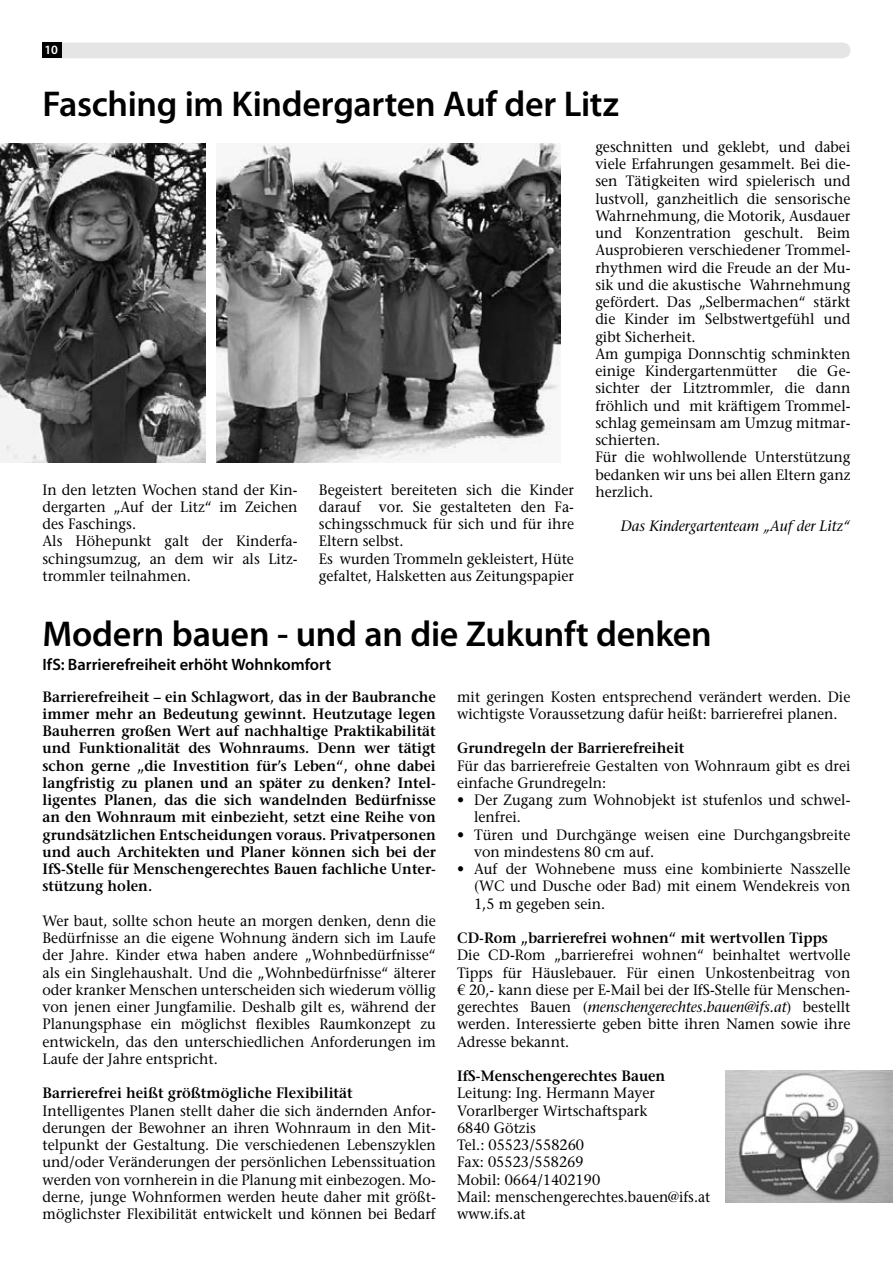
<style>
.page{position:relative;width:893px;height:1263px;background:#fff}
.page>*{position:absolute;margin:0;border:0;box-sizing:border-box;transform-origin:0 0}
.t1{font:600 36px "Myriad Pro";letter-spacing:-.01em;color:#000}
.t2{font:600 16.5px "Myriad Pro";color:#000}
.t3{font:15px/17.2px "Stone Serif LT";color:#000;scale:.95 1}
.t4{font:600 15px/17.2px "Stone Serif LT";color:#000;text-align:justify;scale:.95 1}
.t5{font:italic 15px "Stone Serif LT";color:#000;scale:.95 1}
.t6{font:600 12.75px "Myriad Pro";color:#fff}
.s1{font-style:italic}
</style>
<div class="page">
<div style="left:62px;top:43px;width:788px;height:15px;background:#e5e5e6"></div>
<div style="left:43px;top:43px;width:19px;height:15px;background:#000"></div>
<img style="left:216px;top:143px;width:344px;height:320px">
<img style="left:0;top:143px;width:206px;height:320px">
<img style="left:726px;top:1071px;width:167px;height:131px">
<p class="t6" style="left:44px;top:43px;width:15px">10</p>
<h1 class="t1" style="left:43px;top:84px;width:578px">Fasching im Kindergarten Auf der Litz</h1>
<p class="t3" style="left:43px;top:481px;width:270px">In den letzten Wochen stand der Kin&shy;dergarten „Auf der Litz“ im Zeichen des Faschings.<br>Als Höhepunkt galt der Kinderfa&shy;schingsumzug, an dem wir als Litz&shy;trommler teilnahmen.</p>
<p class="t3" style="left:319px;top:481px;width:270px">Begeistert bereiteten sich die Kinder darauf vor. Sie gestalteten den Fa&shy;schingsschmuck für sich und für ihre Eltern selbst.<br>Es wurden Trommeln gekleistert, Hüte gefaltet, Halsketten aus Zeitungspapier</p>
<p class="t3" style="left:595px;top:138px;width:270px">geschnitten und geklebt, und dabei viele Erfahrungen gesammelt. Bei die&shy;sen Tätigkeiten wird spielerisch und lustvoll, ganzheitlich die sensorische Wahrnehmung, die Motorik, Ausdauer und Konzentration geschult. Beim Ausprobieren verschiedener Trommel&shy;rhythmen wird die Freude an der Mu&shy;sik und die akustische Wahrnehmung gefördert. Das „Selbermachen“ stärkt die Kinder im Selbstwertgefühl und gibt Sicherheit.<br>Am gumpiga Donnschtig schminkten einige Kindergartenmütter</p>
<p class="t3" style="left:595px;top:362px;width:270px;text-indent:202px">die Ge&shy;sichter der Litztrommler, die dann fröhlich und mit kräftigem Trommel&shy;schlag gemeinsam am Umzug mitmar&shy;schierten.<br>Für die wohlwollende Unterstützung bedanken wir uns bei allen Eltern ganz herzlich.</p>
<p class="t5" style="left:621px;top:517px;width:243px">Das Kindergartenteam „Auf der Litz“</p>
<h1 class="t1" style="left:43px;top:613px;width:671px">Modern bauen - und an die Zukunft denken</h1>
<p class="t2" style="left:43px;top:655px;width:290px">IfS: Barrierefreiheit erhöht Wohnkomfort</p>
<p class="t4" style="left:43px;top:688px;width:416px">Barrierefreiheit – ein Schlagwort, das in der Baubranche immer mehr an Bedeutung gewinnt. Heutzutage legen Bauherren großen Wert auf nachhaltige Praktikabilität und Funktionalität des Wohnraums. Denn wer tätigt schon gerne „die Investition für’s Leben“, ohne dabei langfristig zu planen und an später zu denken? Intel&shy;ligentes Planen, das die sich wandelnden Bedürfnisse an den Wohnraum mit einbezieht, setzt eine Reihe von grundsätzlichen Entscheidungen voraus. Privatpersonen und auch Architekten und Planer können sich bei der IfS-Stelle für Menschengerechtes Bauen fachliche Unter&shy;stützung holen.</p>
<p class="t3" style="left:43px;top:912px;width:416px;text-align:justify">Wer baut, sollte schon heute an morgen denken, denn die Bedürfnisse an die eigene Wohnung ändern sich im Laufe der Jahre. Kinder etwa haben andere „Wohnbedürfnisse“ als ein Singlehaushalt. Und die „Wohnbedürfnisse“ älterer oder kranker Menschen unterscheiden sich wiederum völlig von jenen einer Jungfamilie. Deshalb gilt es, während der Planungsphase ein möglichst flexibles Raumkonzept zu entwickeln, das den unterschiedlichen Anforderungen im Laufe der Jahre entspricht.</p>
<p class="t4" style="left:43px;top:1084px;width:328px">Barrierefrei heißt größtmögliche Flexibilität</p>
<p class="t3" style="left:43px;top:1102px;width:416px;text-align:justify">Intelligentes Planen stellt daher die sich ändernden Anfor&shy;derungen der Bewohner an ihren Wohnraum in den Mit&shy;telpunkt der Gestaltung. Die verschiedenen Lebenszyklen und/oder Veränderungen der persönlichen Lebenssituation werden von vornherein in die Planung mit einbezogen. Mo&shy;derne, junge Wohnformen werden heute daher mit größt&shy;möglichster Flexibilität entwickelt und können bei Bedarf</p>
<p class="t3" style="left:457px;top:688px;width:415px">mit geringen Kosten entsprechend verändert werden. Die wichtigste Voraussetzung dafür heißt: barrierefrei planen.</p>
<p class="t4" style="left:457px;top:739px;width:241px">Grundregeln der Barrierefreiheit</p>
<p class="t3" style="left:457px;top:757px;width:416px">Für das barrierefreie Gestalten von Wohnraum gibt es drei einfache Grundregeln:</p>
<p class="t3" style="left:474px;top:791px;width:398px;text-indent:-17px">• Der Zugang zum Wohnobjekt ist stufenlos und schwel&shy;lenfrei.</p>
<p class="t3" style="left:474px;top:826px;width:398px;text-indent:-17px">• Türen und Durchgänge weisen eine Durchgangsbreite von mindestens 80 cm auf.</p>
<p class="t3" style="left:474px;top:860px;width:398px;text-align:justify;text-indent:-17px">• Auf der Wohnebene muss eine kombinierte Nasszelle (WC und Dusche oder Bad) mit einem Wendekreis von 1,5 m gegeben sein.</p>
<p class="t4" style="left:457px;top:929px;width:392px">CD-Rom „barrierefrei wohnen“ mit wertvollen Tipps</p>
<p class="t3" style="left:457px;top:946px;width:416px;text-align:justify">Die CD-Rom „barrierefrei wohnen“ beinhaltet wertvolle Tipps für Häuslebauer. Für einen Unkostenbeitrag von € 20,- kann diese per E-Mail bei der IfS-Stelle für Menschen&shy;gerechtes Bauen (<span class="s1">menschengerechtes.bauen@ifs.at</span>) bestellt werden. Interessierte geben bitte ihren Namen sowie ihre Adresse bekannt.</p>
<p class="t4" style="left:457px;top:1067px;width:221px">IfS-Menschengerechtes Bauen</p>
<p class="t3" style="left:457px;top:1085px;width:268px">Leitung: Ing. Hermann Mayer<br>Vorarlberger Wirtschaftspark<br>6840 Götzis<br>Tel.: 05523/558260<br>Fax: 05523/558269<br>Mobil: 0664/1402190<br>Mail: menschengerechtes.bauen@ifs.at www.ifs.at</p>
</div>
